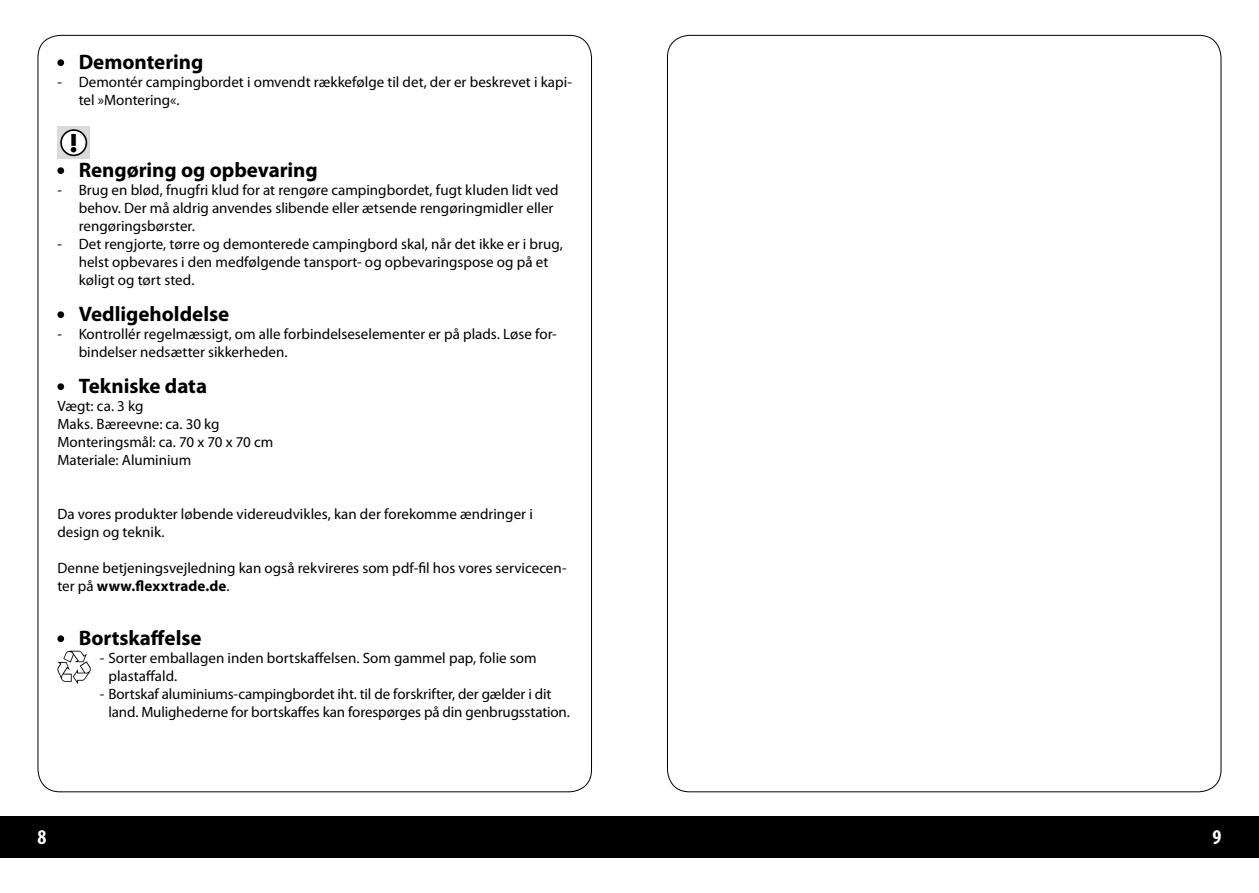
<style>
.page{position:relative;width:1259px;height:893px;background:#fff}
.page>*{position:absolute;margin:0;border:0;box-sizing:border-box;transform-origin:0 0}
.t1{font:700 24px "Futura LT Pro";color:#000}
.t2{font:700 21px "Myriad Pro";color:#000}
.t3{font:700 condensed 21px "Myriad Pro";color:#fff}
.t4{font:15px/18px "Myriad Pro";color:#000}
.s1{font-weight:700}
</style>
<div class="page">
<div style="left:57px;top:59px;width:7px;height:7px;background:#000;border-radius:50%"></div>
<div style="left:57px;top:126px;width:33px;height:33px;background:#dadada"></div>
<div style="left:61px;top:130px;width:25px;height:25px;background:#fff;border-radius:50%"></div>
<div style="left:60px;top:129px;width:27px;height:27px;border:2px solid #000;border-radius:50%"></div>
<div style="left:57px;top:167px;width:7px;height:7px;background:#000;border-radius:50%"></div>
<div style="left:57px;top:311px;width:7px;height:7px;background:#000;border-radius:50%"></div>
<div style="left:57px;top:383px;width:7px;height:7px;background:#000;border-radius:50%"></div>
<div style="left:57px;top:635px;width:7px;height:7px;background:#000;border-radius:50%"></div>
<svg style="left:57px;top:651px;width:34px;height:33px"></svg>
<div style="left:0;top:816px;width:1259px;height:42px;background:#000"></div>
<h2 class="t2" style="left:79px;top:50px;width:126px">Demontering</h2>
<p class="t4" style="left:79px;top:73px;width:495px;text-indent:-21px">- Demontér campingbordet i omvendt rækkefølge til det, der er beskrevet i kapi&shy;tel »Montering«.</p>
<h1 class="t1" style="left:69px;top:124px;width:11px">!</h1>
<h2 class="t2" style="left:79px;top:158px;width:241px">Rengøring og opbevaring</h2>
<p class="t4" style="left:79px;top:181px;width:481px;text-indent:-21px">- Brug en blød, fnugfri klud for at rengøre campingbordet, fugt kluden lidt ved behov. Der må aldrig anvendes slibende eller ætsende rengøringmidler eller rengøringsbørster.</p>
<p class="t4" style="left:79px;top:235px;width:486px;text-indent:-21px">- Det rengjorte, tørre og demonterede campingbord skal, når det ikke er i brug, helst opbevares i den medfølgende tansport- og opbevaringspose og på et køligt og tørt sted.</p>
<h2 class="t2" style="left:79px;top:302px;width:152px">Vedligeholdelse</h2>
<p class="t4" style="left:79px;top:325px;width:480px;text-indent:-21px">- Kontrollér regelmæssigt, om alle forbindelseselementer er på plads. Løse for&shy;bindelser nedsætter sikkerheden.</p>
<h2 class="t2" style="left:79px;top:374px;width:130px">Tekniske data</h2>
<p class="t4" style="left:57px;top:397px;width:217px">Vægt: ca. 3 kg<br>Maks. Bæreevne: ca. 30 kg<br>Monteringsmål: ca. 70 x 70 x 70 cm<br>Materiale: Aluminium</p>
<p class="t4" style="left:57px;top:505px;width:477px">Da vores produkter løbende videreudvikles, kan der forekomme ændringer i design og teknik.</p>
<p class="t4" style="left:57px;top:559px;width:511px">Denne betjeningsvejledning kan også rekvireres som pdf-fil hos vores servicecen&shy;ter på <span class="s1">www.flexxtrade.de</span>.</p>
<h2 class="t2" style="left:79px;top:626px;width:124px">Bortskaffelse</h2>
<p class="t4" style="left:108px;top:649px;width:430px;text-indent:-9px">- Sorter emballagen inden bortskaffelsen. Som gammel pap, folie som plastaffald.</p>
<p class="t4" style="left:108px;top:685px;width:463px;text-indent:-9px">- Bortskaf aluminiums-campingbordet iht. til de forskrifter, der gælder i dit land. Mulighederne for bortskaffes kan forespørges på din genbrugsstation.</p>
<h2 class="t3" style="left:38px;top:825px;width:10px">8</h2>
<h2 class="t3" style="left:1212px;top:825px;width:10px">9</h2>
</div>
